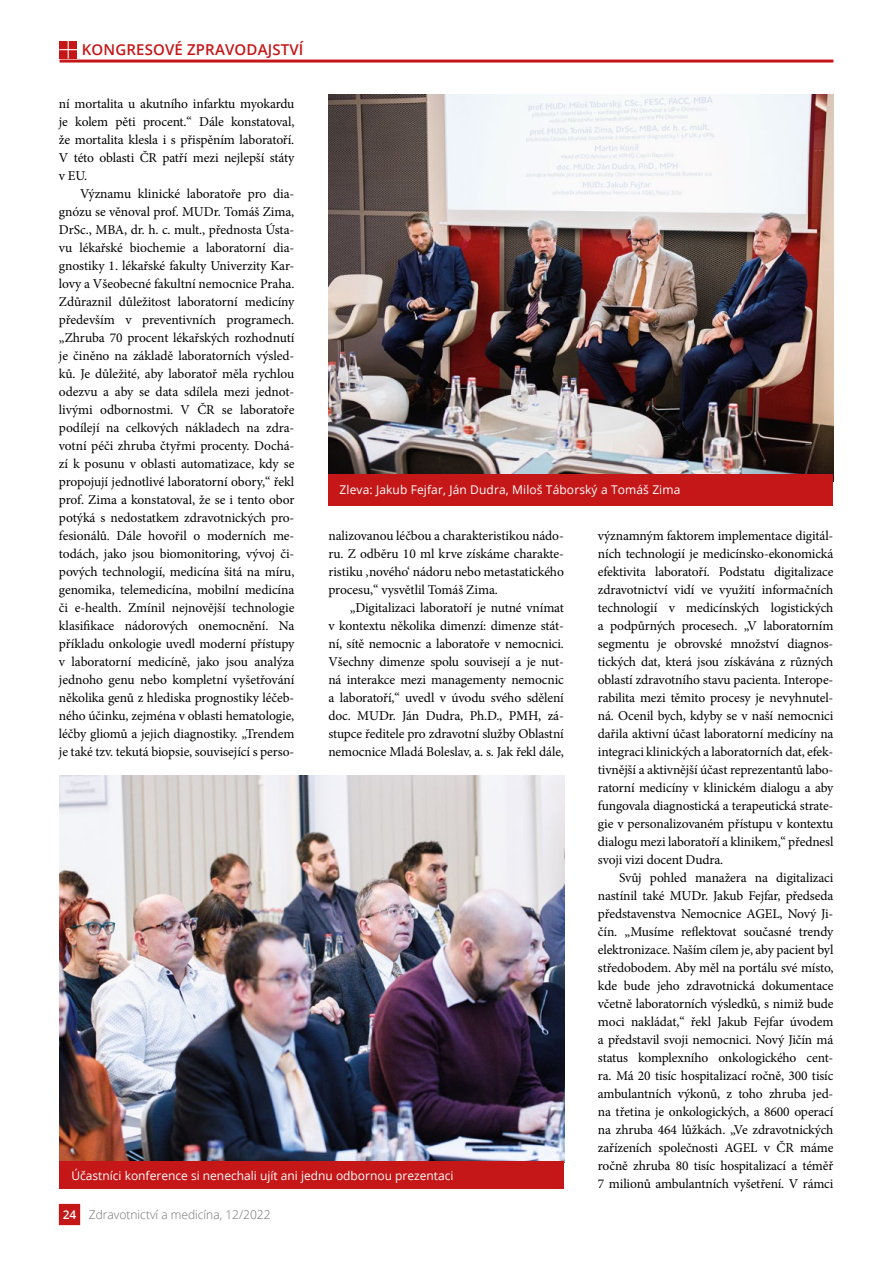
<style>
.page{position:relative;width:893px;height:1263px;background:#fff}
.page>*{position:absolute;margin:0;border:0;box-sizing:border-box;transform-origin:0 0}
.t1{font:600 15px "Open Sans";letter-spacing:.01em;color:#c51718}
.t2{font:13.5px/18px "Minion Pro";letter-spacing:-.01em;color:#000;text-align:justify}
.t3{font:12px "Open Sans";color:#fff}
.t4{font:300 12px "Open Sans";color:#706f6f}
.s1{font-weight:600;color:#fff}
</style>
<div class="page">
<div style="left:59px;top:1204px;width:21px;height:21px;background:#c51718"></div>
<hr style="left:60px;top:60px;width:773px;height:3px;background:#c51718">
<svg style="left:59px;top:41px;width:18px;height:18px"></svg>
<img style="left:328px;top:95px;width:505px;height:379px">
<img style="left:60px;top:775px;width:504px;height:386px">
<div style="left:60px;top:1161px;width:504px;height:28px;background:#c51718"></div>
<div style="left:328px;top:474px;width:505px;height:31px;background:#c51718"></div>
<p class="t1" style="left:82px;top:39px;width:223px">KONGRESOVÉ ZPRAVODAJSTVÍ</p>
<p class="t2" style="left:59px;top:95px;width:237px">ní mortalita u akutního infarktu myokardu je kolem pěti procent.“ Dále konstatoval, že mortalita klesla i s přispěním laboratoří.<br>V této oblasti ČR patří mezi nejlepší státy v EU.</p>
<p class="t2" style="left:59px;top:185px;width:237px;text-indent:21px">Významu klinické laboratoře pro dia&shy;gnózu se věnoval prof. MUDr. Tomáš Zima, DrSc., MBA, dr. h. c. mult., přednosta Ústa&shy;vu lékařské biochemie a laboratorní dia&shy;gnostiky 1. lékařské fakulty Univerzity Kar&shy;lovy a Všeobecné fakultní nemocnice Praha.<br>Zdůraznil důležitost laboratorní medicíny především v preventivních programech. „Zhruba 70 procent lékařských rozhodnutí je činěno na základě laboratorních výsled&shy;ků. Je důležité, aby laboratoř měla rychlou odezvu a aby se data sdílela mezi jednot&shy;livými odbornostmi. V ČR se laboratoře podílejí na celkových nákladech na zdra&shy;votní péči zhruba čtyřmi procenty. Dochá&shy;zí k posunu v oblasti automatizace, kdy se propojují jednotlivé laboratorní obory,“ řekl prof. Zima a konstatoval, že se i tento obor potýká s nedostatkem zdravotnických pro&shy;fesionálů. Dále hovořil o moderních me&shy;todách, jako jsou biomonitoring, vývoj či&shy;pových technologií, medicína šitá na míru, genomika, telemedicína, mobilní medicína či e-health. Zmínil nejnovější technologie klasifikace nádorových onemocnění. Na příkladu onkologie uvedl moderní přístupy v laboratorní medicíně, jako jsou analýza jednoho genu nebo kompletní vyšetřování několika genů z hlediska prognostiky léčeb&shy;ného účinku, zejména v oblasti hematologie, léčby gliomů a jejich diagnostiky. „Trendem je také tzv. tekutá biopsie, související s perso-</p>
<p class="t3" style="left:340px;top:481px;width:342px">Zleva: Jakub Fejfar, Ján Dudra, Miloš Táborský a Tomáš Zima</p>
<p class="t2" style="left:598px;top:527px;width:237px">významným faktorem implementace digitál&shy;ních technologií je medicínsko-ekonomická efektivita laboratoří. Podstatu digitalizace zdravotnictví vidí ve využití informačních technologií v medicínských logistických a podpůrných procesech. „V laboratorním segmentu je obrovské množství diagnos&shy;tických dat, která jsou získávána z různých oblastí zdravotního stavu pacienta. Interope&shy;rabilita mezi těmito procesy je nevyhnutel&shy;ná. Ocenil bych, kdyby se v naší nemocnici dařila aktivní účast laboratorní medicíny na integraci klinických a laboratorních dat, efek&shy;tivnější a aktivnější účast reprezentantů labo&shy;ratorní medicíny v klinickém dialogu a aby fungovala diagnostická a terapeutická strate&shy;gie v personalizovaném přístupu v kontextu dialogu mezi laboratoří a klinikem,“ přednesl svoji vizi docent Dudra.</p>
<p class="t2" style="left:598px;top:868px;width:237px;text-indent:21px">Svůj pohled manažera na digitalizaci nastínil také MUDr. Jakub Fejfar, předseda představenstva Nemocnice AGEL, Nový Ji&shy;čín. „Musíme reflektovat současné trendy elektronizace. Naším cílem je, aby pacient byl středobodem. Aby měl na portálu své místo, kde bude jeho zdravotnická dokumentace včetně laboratorních výsledků, s nimiž bude moci nakládat,“ řekl Jakub Fejfar úvodem a představil svoji nemocnici. Nový Jičín má status komplexního onkologického cent&shy;ra. Má 20 tisíc hospitalizací ročně, 300 tisíc ambulantních výkonů, z toho zhruba jed&shy;na třetina je onkologických, a 8600 operací na zhruba 464 lůžkách. „Ve zdravotnických zařízeních společnosti AGEL v ČR máme ročně zhruba 80 tisíc hospitalizací a téměř 7 milionů ambulantních vyšetření. V rámci</p>
<p class="t2" style="left:328px;top:527px;width:237px">nalizovanou léčbou a charakteristikou nádo&shy;ru. Z odběru 10 ml krve získáme charakte&shy;ristiku ‚nového‘ nádoru nebo metastatického procesu,“ vysvětlil Tomáš Zima.</p>
<p class="t2" style="left:328px;top:599px;width:237px;text-indent:21px">„Digitalizaci laboratoří je nutné vnímat v kontextu několika dimenzí: dimenze stát&shy;ní, sítě nemocnic a laboratoře v nemocnici.<br>Všechny dimenze spolu souvisejí a je nut&shy;ná interakce mezi managementy nemocnic a laboratoří,“ uvedl v úvodu svého sdělení doc. MUDr. Ján Dudra, Ph.D., PMH, zá&shy;stupce ředitele pro zdravotní služby Oblastní nemocnice Mladá Boleslav, a. s. Jak řekl dále,</p>
<p class="t3" style="left:71px;top:1167px;width:384px">Účastníci konference si nenechali ujít ani jednu odbornou prezentaci</p>
<p class="t4" style="left:63px;top:1206px;width:209px"><span class="s1">24</span> Zdravotnictví a medicína, 12/2022</p>
</div>
